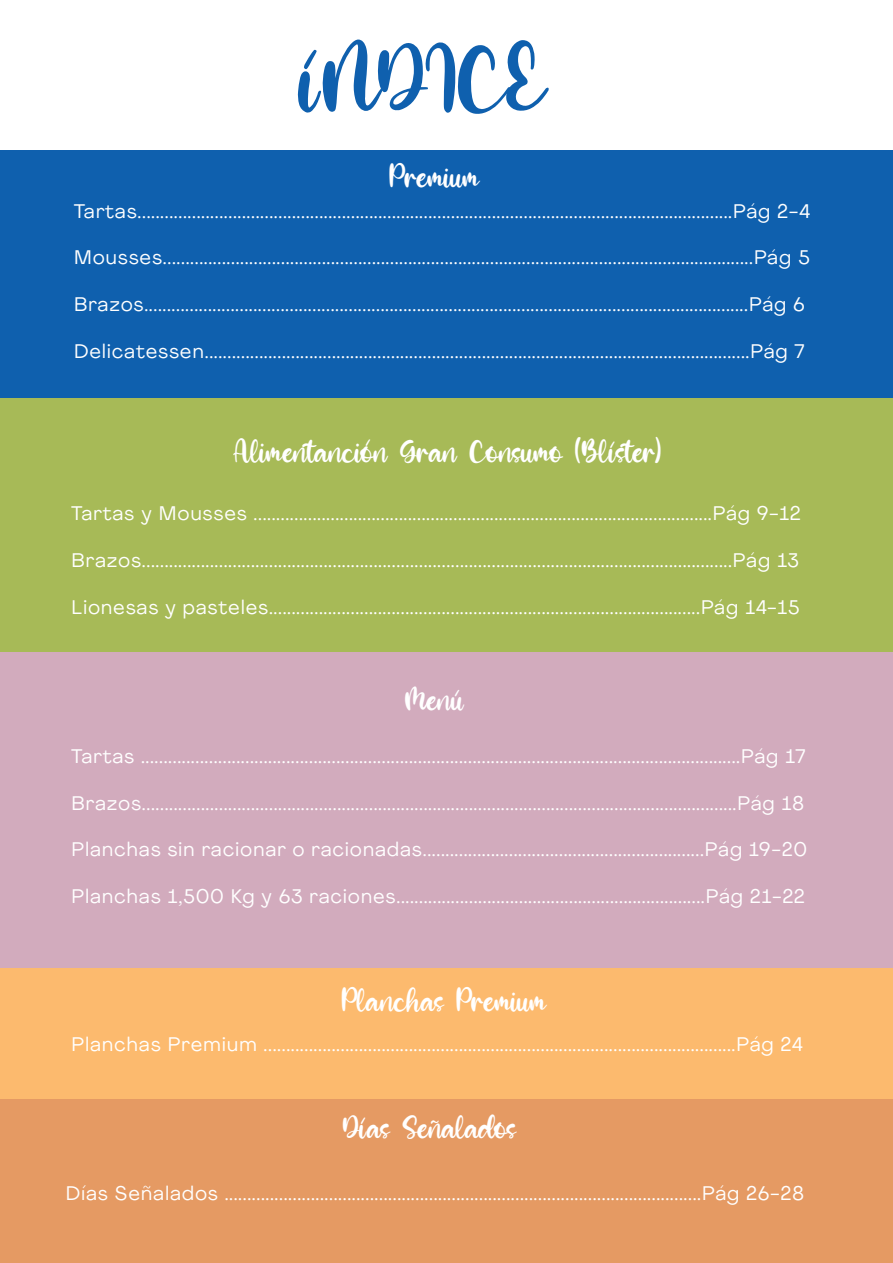
<style>
.page{position:relative;width:893px;height:1263px;background:#fff}
.page>*{position:absolute;margin:0;border:0;box-sizing:border-box;transform-origin:0 0}
.t1{font:97.05px "Blue Elfira";color:#0f60ae}
.t2{font:33px "Blue Elfira";color:#fff}
.t3{font:19.5px "Agrandir Variable";color:#fff}
</style>
<div class="page">
<div style="left:0;top:150px;width:893px;height:248px;background:#0f60ae"></div>
<div style="left:0;top:398px;width:893px;height:260px;background:#a7ba57"></div>
<div style="left:0;top:652px;width:893px;height:318px;background:#d2abbd"></div>
<div style="left:0;top:968px;width:893px;height:138px;background:#fcba6e"></div>
<div style="left:0;top:1100px;width:893px;height:163px;background:#e59a63"></div>
<h1 class="t1" style="left:297px;top:16px;width:249px">ÍNDICE</h1>
<h2 class="t2" style="left:390px;top:155px;width:91px">Premium</h2>
<p class="t3" style="left:73px;top:198px;width:739px">Tartas...................................................................................................................................Pág 2-4</p>
<p class="t3" style="left:73px;top:244px;width:739px">Mousses..................................................................................................................................Pág 5</p>
<p class="t3" style="left:73px;top:291px;width:733px">Brazos.....................................................................................................................................Pág 6</p>
<p class="t3" style="left:73px;top:338px;width:733px">Delicatessen........................................................................................................................Pág 7</p>
<h2 class="t2" style="left:234px;top:430px;width:430px">Alimentanción Gran Consumo (Blíster)</h2>
<p class="t3" style="left:71px;top:500px;width:732px">Tartas y Mousses .....................................................................................................Pág 9-12</p>
<p class="t3" style="left:71px;top:547px;width:730px">Brazos..................................................................................................................................Pág 13</p>
<p class="t3" style="left:71px;top:594px;width:731px">Lionesas y pasteles...............................................................................................Pág 14-15</p>
<h2 class="t2" style="left:405px;top:678px;width:60px">Menú</h2>
<p class="t3" style="left:71px;top:743px;width:736px">Tartas ....................................................................................................................................Pág 17</p>
<p class="t3" style="left:71px;top:790px;width:735px">Brazos...................................................................................................................................Pág 18</p>
<p class="t3" style="left:71px;top:836px;width:738px">Planchas sin racionar o racionadas..............................................................Pág 19-20</p>
<p class="t3" style="left:71px;top:883px;width:736px">Planchas 1,500 Kg y 63 raciones....................................................................Pág 21-22</p>
<h2 class="t2" style="left:342px;top:979px;width:205px">Planchas Premium</h2>
<p class="t3" style="left:71px;top:1031px;width:734px">Planchas Premium ........................................................................................................Pág 24</p>
<h2 class="t2" style="left:343px;top:1105px;width:174px">Días Señalados</h2>
<p class="t3" style="left:65px;top:1180px;width:741px">Días Señalados .........................................................................................................Pág 26-28</p>
</div>
